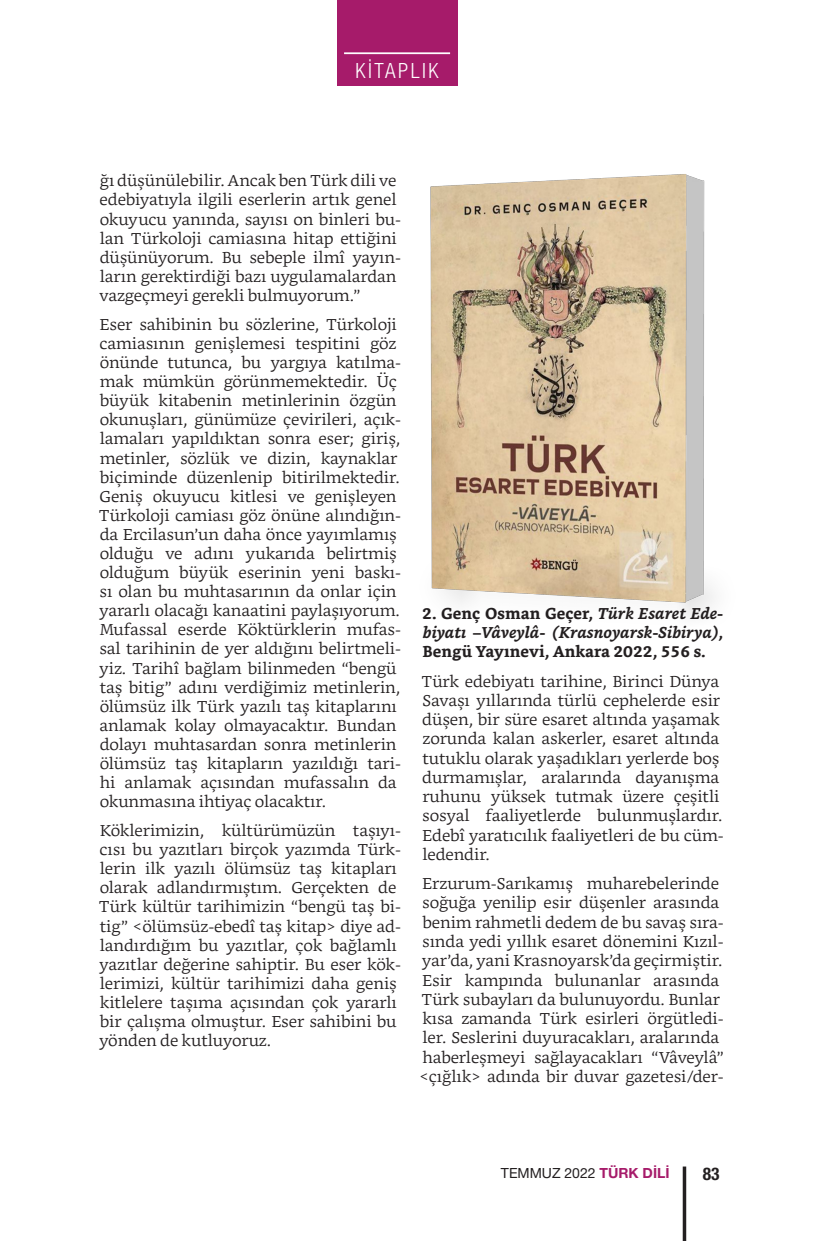
<style>
.page{position:relative;width:819px;height:1241px;background:#fff}
.page>*{position:absolute;margin:0;border:0;box-sizing:border-box;transform-origin:0 0}
.t1{font:300 condensed 21px "Helvetica Neue LT Pro";letter-spacing:.12em;color:#fff}
.t2{font:700 condensed 17.5px "Helvetica Neue LT Pro";color:#231f20}
.YAZI{font:300 15.75px/19.1px "Bookerly";color:#231f20}
.YAZI-2{font:italic 700 15.75px/19.2px "Bookerly";color:#231f20;text-align:justify}
.t3{font:14px "Helvetica Neue LT Pro";color:#231f20}
.s1{font-style:normal}
.s2{font-weight:700;color:#a61b6a}
</style>
<div class="page">
<div style="left:337px;top:0;width:120px;height:86px;background:#a61b6a"></div>
<hr style="left:344px;top:52px;width:106px;height:2px;background:#fff">
<svg style="left:682px;top:1166px;width:4px;height:74px"></svg>
<img style="left:430px;top:174px;width:284px;height:442px">
<h1 class="t1" style="left:355px;top:59px;width:85px">KİTAPLIK</h1>
<p class="YAZI" style="left:99px;top:171px;width:303px">ğı düşünülebilir. Ancak ben Türk dili ve edebiyatıyla ilgili eserlerin artık genel okuyucu yanında, sayısı on binleri bu&shy;lan Türkoloji camiasına hitap ettiğini düşünüyorum. Bu sebeple ilmî yayın&shy;ların gerektirdiği bazı uygulamalardan vazgeçmeyi gerekli bulmuyorum.”</p>
<p class="YAZI" style="left:99px;top:315px;width:303px">Eser sahibinin bu sözlerine, Türkoloji camiasının genişlemesi tespitini göz önünde tutunca, bu yargıya katılma&shy;mak mümkün görünmemektedir. Üç büyük kitabenin metinlerinin özgün okunuşları, günümüze çevirileri, açık&shy;lamaları yapıldıktan sonra eser; giriş, metinler, sözlük ve dizin, kaynaklar biçiminde düzenlenip bitirilmektedir.<br>Geniş okuyucu kitlesi ve genişleyen Türkoloji camiası göz önüne alındığın&shy;da Ercilasun’un daha önce yayımlamış olduğu ve adını yukarıda belirtmiş olduğum büyük eserinin yeni baskı&shy;sı olan bu muhtasarının da onlar için yararlı olacağı kanaatini paylaşıyorum.<br>Mufassal eserde Köktürklerin mufas&shy;sal tarihinin de yer aldığını belirtmeli&shy;yiz. Tarihî bağlam bilinmeden “bengü taş bitig” adını verdiğimiz metinlerin, ölümsüz ilk Türk yazılı taş kitaplarını anlamak kolay olmayacaktır. Bundan dolayı muhtasardan sonra metinlerin ölümsüz taş kitapların yazıldığı tari&shy;hi anlamak açısından mufassalın da okunmasına ihtiyaç olacaktır.</p>
<p class="YAZI" style="left:99px;top:821px;width:303px">Köklerimizin, kültürümüzün taşıyı&shy;cısı bu yazıtları birçok yazımda Türk&shy;lerin ilk yazılı ölümsüz taş kitapları olarak adlandırmıştım. Gerçekten de Türk kültür tarihimizin “bengü taş bi&shy;tig” &lt;ölümsüz-ebedî taş kitap&gt; diye ad&shy;landırdığım bu yazıtlar, çok bağlamlı yazıtlar değerine sahiptir. Bu eser kök&shy;lerimizi, kültür tarihimizi daha geniş kitlelere taşıma açısından çok yararlı bir çalışma olmuştur. Eser sahibini bu yönden de kutluyoruz.</p>
<p class="YAZI-2" style="left:422px;top:603px;width:303px"><span class="s1">2. Genç Osman Geçer,</span> Türk Esaret Ede&shy;biyatı –Vâveylâ- (Krasnoyarsk-Sibirya)<span class="s1">, Bengü Yayınevi, Ankara 2022, 556 s.</span></p>
<p class="YAZI" style="left:421px;top:671px;width:303px">Türk edebiyatı tarihine, Birinci Dünya Savaşı yıllarında türlü cephelerde esir düşen, bir süre esaret altında yaşamak zorunda kalan askerler, esaret altında tutuklu olarak yaşadıkları yerlerde boş durmamışlar, aralarında dayanışma ruhunu yüksek tutmak üzere çeşitli sosyal faaliyetlerde bulunmuşlardır.<br>Edebî yaratıcılık faaliyetleri de bu cüm&shy;ledendir.</p>
<p class="YAZI" style="left:419px;top:874px;width:306px">Erzurum-Sarıkamış muharebelerinde soğuğa yenilip esir düşenler arasında benim rahmetli dedem de bu savaş sıra&shy;sında yedi yıllık esaret dönemini Kızıl&shy;yar’da, yani Krasnoyarsk’da geçirmiştir.<br>Esir kampında bulunanlar arasında Türk subayları da bulunuyordu. Bunlar kısa zamanda Türk esirleri örgütledi&shy;ler. Seslerini duyuracakları, aralarında haberleşmeyi sağlayacakları “Vâveylâ” &lt;çığlık&gt; adında bir duvar gazetesi/der-</p>
<p class="t3" style="left:501px;top:1164px;width:170px">TEMMUZ 2022 <span class="s2">TÜRK DİLİ</span></p>
<p class="t2" style="left:702px;top:1163px;width:18px">83</p>
</div>
